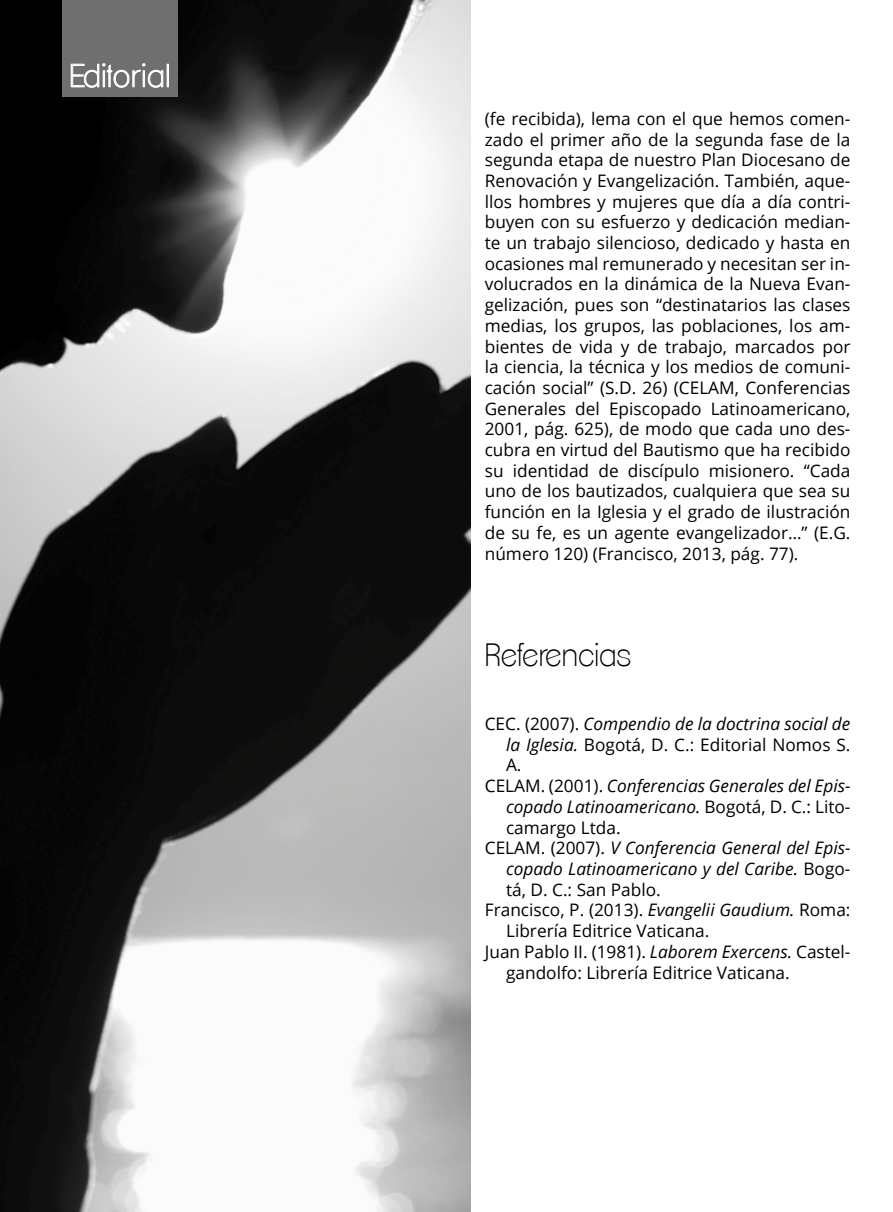
<style>
.page{position:relative;width:893px;height:1212px;background:#fff}
.page>*{position:absolute;margin:0;border:0;box-sizing:border-box;transform-origin:0 0}
.t1{font:200 31.5px "Clemente P Dac";color:#000}
.t2{font:200 31.5px "Clemente P Dac";letter-spacing:.03em;color:#fff}
.t3{font:17.25px/20.7px "Open Sans";color:#000;text-align:justify}
.t4{font:italic 17.25px "Open Sans";color:#000}
.s1{font-style:normal}
.s2{font-style:italic}
</style>
<div class="page">
<img style="left:0;top:0;width:471px;height:1212px">
<div style="left:63px;top:0;width:115px;height:97px;background:#706f6f"></div>
<svg style="left:71px;top:63px;width:92px;height:25px"></svg>
<div style="left:167px;top:64px;width:2px;height:23px;border:1px solid #fff"></div>
<h1 class="t2" style="left:70px;top:58px;width:102px">Editorial</h1>
<p class="t3" style="left:485px;top:108px;width:367px">(fe recibida), lema con el que hemos comen&shy;zado el primer año de la segunda fase de la segunda etapa de nuestro Plan Diocesano de Renovación y Evangelización. También, aque&shy;llos hombres y mujeres que día a día contri&shy;buyen con su esfuerzo y dedicación median&shy;te un trabajo silencioso, dedicado y hasta en ocasiones mal remunerado y necesitan ser in&shy;volucrados en la dinámica de la Nueva Evan&shy;gelización, pues son “destinatarios las clases medias, los grupos, las poblaciones, los am&shy;bientes de vida y de trabajo, marcados por la ciencia, la técnica y los medios de comuni&shy;cación social” (S.D. 26) (CELAM, Conferencias Generales del Episcopado Latinoamericano, 2001, pág. 625), de modo que cada uno des&shy;cubra en virtud del Bautismo que ha recibido su identidad de discípulo misionero. “Cada uno de los bautizados, cualquiera que sea su función en la Iglesia y el grado de ilustración de su fe, es un agente evangelizador…” (E.G. número 120) (Francisco, 2013, pág. 77).</p>
<h1 class="t1" style="left:485px;top:637px;width:148px">Referencias</h1>
<p class="t4" style="left:485px;top:712px;width:367px"><span class="s1">CEC. (2007).</span> Compendio de la doctrina social de</p>
<p class="t3" style="left:506px;top:734px;width:346px"><span class="s2">la Iglesia.</span> Bogotá, D. C.: Editorial Nomos S.</p>
<p class="t3" style="left:506px;top:754px;width:17px">A.</p>
<p class="t4" style="left:485px;top:774px;width:367px"><span class="s1">CELAM. (2001).</span> Conferencias Generales del Epis-</p>
<p class="t4" style="left:506px;top:795px;width:346px">copado Latinoamericano. <span class="s1">Bogotá, D. C.: Lito-</span></p>
<p class="t3" style="left:506px;top:816px;width:116px">camargo Ltda.</p>
<p class="t4" style="left:485px;top:836px;width:367px"><span class="s1">CELAM. (2007).</span> V Conferencia General del Epis-</p>
<p class="t4" style="left:506px;top:857px;width:346px">copado Latinoamericano y del Caribe. <span class="s1">Bogo-</span></p>
<p class="t3" style="left:506px;top:879px;width:156px">tá, D. C.: San Pablo.</p>
<p class="t3" style="left:485px;top:899px;width:367px">Francisco, P. (2013). <span class="s2">Evangelii Gaudium.</span> Roma:</p>
<p class="t3" style="left:506px;top:920px;width:205px">Librería Editrice Vaticana.</p>
<p class="t3" style="left:485px;top:941px;width:367px">Juan Pablo II. (1981). <span class="s2">Laborem Exercens.</span> Castel-</p>
<p class="t3" style="left:506px;top:961px;width:285px">gandolfo: Librería Editrice Vaticana.</p>
</div>
